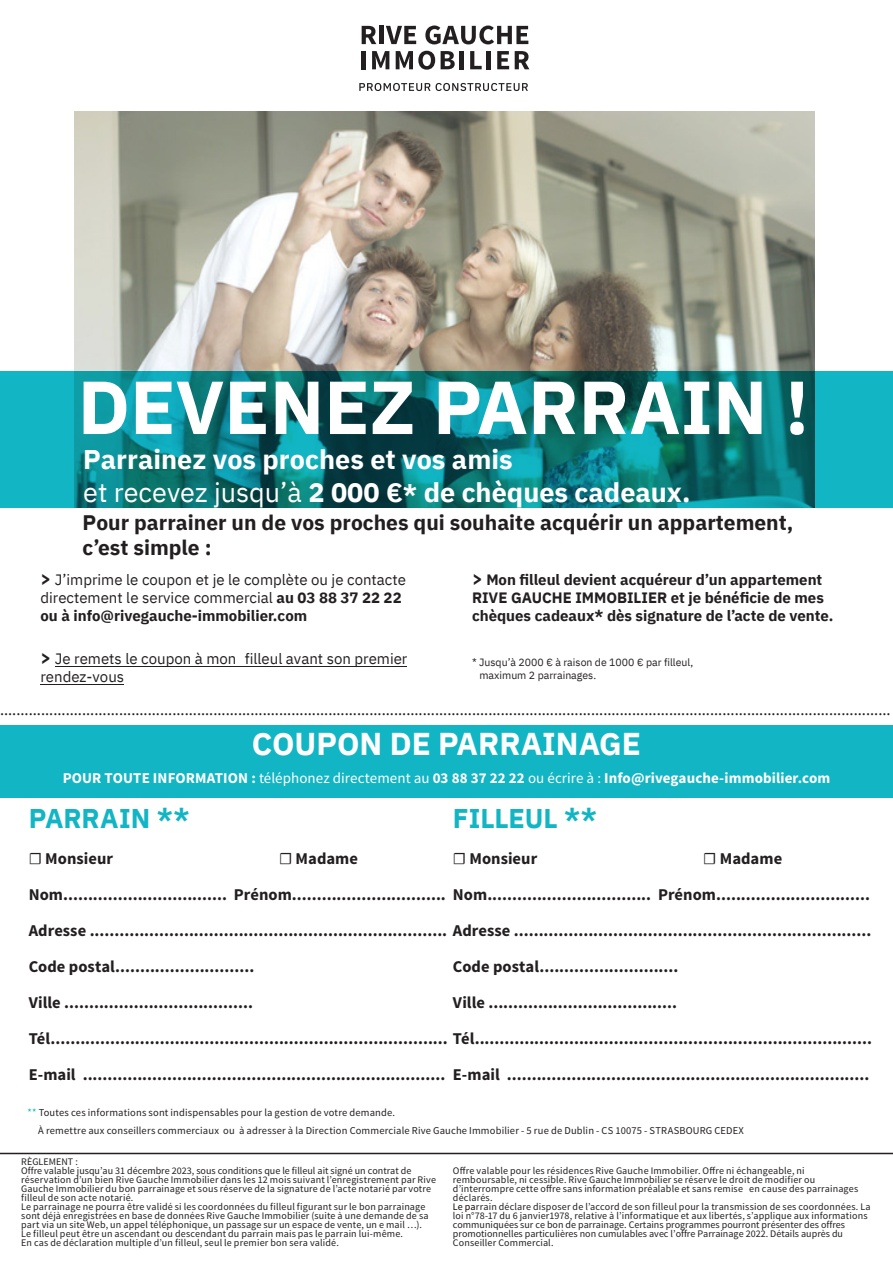
<style>
.page{position:relative;width:893px;height:1263px;background:#fff}
.page>*{position:absolute;margin:0;border:0;box-sizing:border-box;transform-origin:0 0}
.t1{font:700 75px "IBM Plex Sans";color:#fff}
.t2{font:700 31.5px "IBM Plex Sans";color:#fff}
.t3{font:700 27px/32.4px "IBM Plex Sans";color:#fff}
.t4{font:700 27px "IBM Plex Sans";color:#11b5c4}
.t5{font:700 21px/25.2px "IBM Plex Sans";color:#231f20}
.t6{font:18px "Minion Pro";color:#231f20}
.t7{font:700 16.5px/36px "Source Sans Pro";color:#231f20;text-align:justify}
.t8{font:15px/18px "IBM Plex Sans";color:#231f20}
.t9{font:700 15px/18px "IBM Plex Sans";color:#231f20}
.t10{font:700 15px "Source Sans Pro";letter-spacing:.005em;color:#fff}
.t11{font:10.5px/18px "Source Sans Pro";letter-spacing:.015em;color:#231f20}
.t12{font:10.5px "IBM Plex Sans";color:#231f20}
.t13{font:10.05px/9px "Source Sans Pro";letter-spacing:.015em;color:#231f20}
.s1{font-weight:400}
.s2{font-size:24px}
.s3{font-size:18px}
.s4{font-weight:700;font-size:18px}
.s5{font-weight:700}
.s6{color:#11b5c4}
.s7{color:#160000}
</style>
<div class="page">
<div style="left:0;top:371px;width:893px;height:136px;background:#11b5c4"></div>
<img style="left:74px;top:112px;width:740px;height:395px">
<svg style="left:359px;top:83px;width:71px;height:8px"></svg>
<svg style="left:436px;top:83px;width:92px;height:8px"></svg>
<svg style="left:362px;top:26px;width:14px;height:18px"></svg>
<div style="left:379px;top:26px;width:5px;height:18px;background:#231f20"></div>
<svg style="left:386px;top:26px;width:30px;height:18px"></svg>
<svg style="left:425px;top:26px;width:103px;height:18px"></svg>
<hr style="left:362px;top:51px;width:4px;height:18px;background:#231f20">
<svg style="left:372px;top:51px;width:17px;height:18px"></svg>
<svg style="left:396px;top:51px;width:39px;height:19px"></svg>
<svg style="left:441px;top:51px;width:14px;height:18px"></svg>
<hr style="left:460px;top:51px;width:4px;height:18px;background:#231f20">
<svg style="left:470px;top:51px;width:12px;height:18px"></svg>
<hr style="left:487px;top:51px;width:4px;height:18px;background:#231f20">
<svg style="left:497px;top:51px;width:12px;height:18px"></svg>
<svg style="left:515px;top:51px;width:14px;height:18px"></svg>
<div style="left:0;top:725px;width:893px;height:73px;background:#11b5c4"></div>
<hr style="left:0;top:1153px;width:893px;height:1px;background:#231f20">
<hr style="left:55px;top:666px;width:352px;height:1px;background:#231f20">
<hr style="left:41px;top:684px;width:83px;height:1px;background:#231f20">
<p class="t1" style="left:78px;top:348px;width:733px">DEVENEZ PARRAIN !</p>
<p class="t3" style="left:83px;top:441px;width:609px">Parrainez vos proches et vos amis<br><span class="s1">et recevez jusqu’à</span> 2 000 €<span class="s2">*</span> de chèques cadeaux.</p>
<p class="t5" style="left:83px;top:508px;width:712px">Pour parrainer un de vos proches qui souhaite acquérir un appartement, c’est simple :</p>
<p class="t9" style="left:472px;top:569px;width:363px"><span class="s3">&gt;</span> Mon filleul devient acquéreur d’un appartement<br>RIVE GAUCHE IMMOBILIER et je bénéficie de mes chèques cadeaux* dès signature de l’acte de vente.</p>
<p class="t12" style="left:472px;top:654px;width:223px">* Jusqu’à 2000 € à raison de 1000 € par filleul,</p>
<p class="t12" style="left:479px;top:668px;width:118px">maximum 2 parrainages.</p>
<p class="t6" style="left:0;top:697px;width:892px">.........................................................................................................................................................................................................................</p>
<p class="t8" style="left:40px;top:569px;width:367px"><span class="s4">&gt;</span> J’imprime le coupon et je le complète ou je contacte directement le service commercial <span class="s5">au 03 88 37 22 22 ou à info@rivegauche-immobilier.com</span></p>
<p class="t8" style="left:40px;top:649px;width:369px"><span class="s4">&gt;</span> Je remets le coupon à mon filleul avant son premier rendez-vous</p>
<p class="t2" style="left:252px;top:719px;width:391px">COUPON DE PARRAINAGE</p>
<p class="t10" style="left:63px;top:768px;width:769px">POUR TOUTE INFORMATION : <span class="s1">téléphonez directement au</span> 03 88 37 22 22 <span class="s1">ou écrire à :</span> Info@rivegauche-immobilier.com</p>
<p class="t4" style="left:29px;top:797px;width:162px">PARRAIN **</p>
<p class="t7" style="left:29px;top:841px;width:86px"><span class="s1">☐</span> Monsieur</p>
<p class="t7" style="left:279px;top:841px;width:81px"><span class="s1">☐</span> Madame</p>
<p class="t7" style="left:29px;top:877px;width:844px">Nom................................. Prénom............................... Nom................................. Prénom...............................<br>Adresse ........................................................................ Adresse ........................................................................<br>Code postal............................</p>
<p class="t7" style="left:29px;top:985px;width:226px">Ville ......................................</p>
<p class="t7" style="left:29px;top:1021px;width:845px">Tél................................................................................ Tél................................................................................</p>
<p class="t7" style="left:29px;top:1057px;width:418px">E-mail .........................................................................</p>
<p class="t4" style="left:453px;top:797px;width:146px">FILLEUL **</p>
<p class="t7" style="left:453px;top:841px;width:86px"><span class="s1">☐</span> Monsieur</p>
<p class="t7" style="left:703px;top:841px;width:81px"><span class="s1">☐</span> Madame</p>
<p class="t7" style="left:453px;top:949px;width:227px">Code postal............................</p>
<p class="t7" style="left:453px;top:985px;width:226px">Ville ......................................</p>
<p class="t7" style="left:453px;top:1057px;width:418px">E-mail .........................................................................</p>
<p class="t11" style="left:38px;top:1104px;width:707px;text-indent:-11px"><span class="s6">**</span> Toutes ces informations sont indispensables pour la gestion de votre demande.<br>À remettre aux conseillers commerciaux ou à adresser à la Direction Commerciale Rive Gauche Immobilier - 5 rue de Dublin - CS 10075 - STRASBOURG CEDEX</p>
<p class="t13" style="left:21px;top:1157px;width:416px">RÈGLEMENT :<br>Offre valable jusqu’au 31 décembre 2023, sous conditions que le filleul ait signé un contrat de réservation d’un bien Rive Gauche Immobilier dans les 12 mois suivant l’enregistrement par Rive Gauche Immobilier du bon parrainage et sous réserve de la signature de l’acte notarié par votre filleul de son acte notarié.<br>Le parrainage ne pourra être validé si les coordonnées du filleul figurant sur le bon parrainage sont déjà enregistrées en base de données Rive Gauche Immobilier (suite à une demande de sa part via un site Web, un appel téléphonique, un passage sur un espace de vente, un e mail …).<br>Le filleul peut être un ascendant ou descendant du parrain mais pas le parrain lui-même.<br>En cas de déclaration multiple d’un filleul, seul le premier bon sera validé.</p>
<p class="t13" style="left:453px;top:1166px;width:419px">Offre valable pour les résidences Rive Gauche Immobilier. Offre ni échangeable, ni remboursable, ni cessible. Rive Gauche Immobilier se réserve le droit de modifier ou d’interrompre cette offre sans information préalable et sans remise en cause des parrainages déclarés.<br><span class="s7">Le pa</span>rrain déclare disposer de l’accord de son filleul pour la transmission de ses coordonnées. La loi n°78-17 du 6 janvier1978, relative à l’informatique et aux libertés, s’applique aux informations communiquées sur ce bon de parrainage. Certains programmes pourront présenter des offres promotionnelles particulières non cumulables avec l’offre Parrainage 2022. Détails auprès du Conseiller Commercial.</p>
</div>
